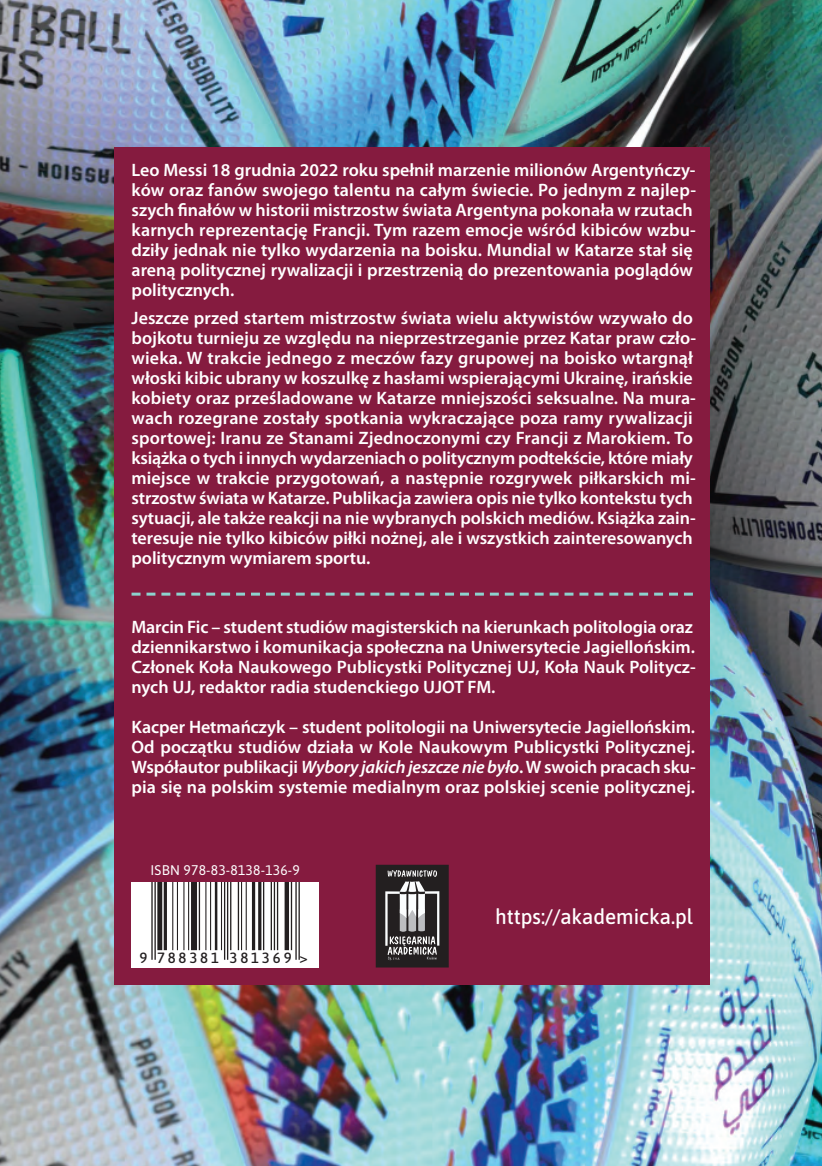
<style>
.page{position:relative;width:822px;height:1166px;background:#fff}
.page>*{position:absolute;margin:0;border:0;box-sizing:border-box;transform-origin:0 0}
.t1{font:500 21px "Asap";color:#fff}
.t2{font:600 18px/20px "Myriad Pro";color:#fff}
.t3{font:500 14.8px "Asap";letter-spacing:.195em;color:#231f20}
.t4{font:14px "Asap";letter-spacing:.015em;color:#fff}
.s1{font-style:italic}
</style>
<div class="page">
<img style="left:0;top:0;width:822px;height:1166px">
<div style="left:114px;top:147px;width:596px;height:837px;background:#851b3f"></div>
<svg style="left:132px;top:882px;width:187px;height:85px;background:#f5f5f5"></svg>
<hr style="left:151px;top:882px;width:2px;height:78px;background:#231f20">
<hr style="left:154px;top:882px;width:2px;height:78px;background:#231f20">
<div style="left:157px;top:882px;width:5px;height:68px;background:#231f20"></div>
<hr style="left:164px;top:882px;width:3px;height:68px;background:#231f20">
<hr style="left:172px;top:882px;width:1px;height:68px;background:#231f20">
<hr style="left:177px;top:882px;width:1px;height:68px;background:#231f20">
<hr style="left:183px;top:882px;width:1px;height:68px;background:#231f20">
<hr style="left:188px;top:882px;width:1px;height:68px;background:#231f20">
<div style="left:191px;top:882px;width:6px;height:68px;background:#231f20"></div>
<hr style="left:199px;top:882px;width:1px;height:68px;background:#231f20">
<hr style="left:205px;top:882px;width:1px;height:68px;background:#231f20">
<hr style="left:210px;top:882px;width:1px;height:68px;background:#231f20">
<hr style="left:215px;top:882px;width:2px;height:68px;background:#231f20">
<hr style="left:221px;top:882px;width:1px;height:68px;background:#231f20">
<hr style="left:224px;top:882px;width:1px;height:78px;background:#231f20">
<hr style="left:227px;top:882px;width:1px;height:78px;background:#231f20">
<hr style="left:230px;top:882px;width:1px;height:68px;background:#231f20">
<hr style="left:238px;top:882px;width:1px;height:68px;background:#231f20">
<hr style="left:241px;top:882px;width:1px;height:68px;background:#231f20">
<hr style="left:246px;top:882px;width:1px;height:68px;background:#231f20">
<hr style="left:252px;top:882px;width:3px;height:68px;background:#231f20">
<hr style="left:258px;top:882px;width:3px;height:68px;background:#231f20">
<hr style="left:263px;top:882px;width:1px;height:68px;background:#231f20">
<hr style="left:271px;top:882px;width:1px;height:68px;background:#231f20">
<hr style="left:274px;top:882px;width:1px;height:68px;background:#231f20">
<hr style="left:277px;top:882px;width:1px;height:68px;background:#231f20">
<hr style="left:285px;top:882px;width:4px;height:68px;background:#231f20">
<hr style="left:291px;top:882px;width:1px;height:68px;background:#231f20">
<hr style="left:295px;top:882px;width:2px;height:78px;background:#231f20">
<hr style="left:298px;top:882px;width:2px;height:78px;background:#231f20">
<div style="left:376px;top:865px;width:72px;height:102px;background:#231f20"></div>
<svg style="left:385px;top:870px;width:54px;height:90px"></svg>
<svg style="left:132px;top:593px;width:561px;height:3px"></svg>
<p class="t2" style="left:132px;top:161px;width:566px">Leo Messi 18 grudnia 2022 roku spełnił marzenie milionów Argentyńczy&shy;ków oraz fanów swojego talentu na całym świecie. Po jednym z najlep&shy;szych finałów w historii mistrzostw świata Argentyna pokonała w rzutach karnych reprezentację Francji. Tym razem emocje wśród kibiców wzbu&shy;dziły jednak nie tylko wydarzenia na boisku. Mundial w Katarze stał się areną politycznej rywalizacji i przestrzenią do prezentowania poglądów politycznych.</p>
<p class="t2" style="left:132px;top:310px;width:566px">Jeszcze przed startem mistrzostw świata wielu aktywistów wzywało do bojkotu turnieju ze względu na nieprzestrzeganie przez Katar praw czło&shy;wieka. W trakcie jednego z meczów fazy grupowej na boisko wtargnął włoski kibic ubrany w koszulkę z hasłami wspierającymi Ukrainę, irańskie kobiety oraz prześladowane w Katarze mniejszości seksualne. Na mura&shy;wach rozegrane zostały spotkania wykraczające poza ramy rywalizacji sportowej: Iranu ze Stanami Zjednoczonymi czy Francji z Marokiem. To książka o tych i innych wydarzeniach o politycznym podtekście, które miały miejsce w trakcie przygotowań, a następnie rozgrywek piłkarskich mi&shy;strzostw świata w Katarze. Publikacja zawiera opis nie tylko kontekstu tych sytuacji, ale także reakcji na nie wybranych polskich mediów. Książka zain&shy;teresuje nie tylko kibiców piłki nożnej, ale i wszystkich zainteresowanych politycznym wymiarem sportu.</p>
<p class="t2" style="left:132px;top:618px;width:566px">Marcin Fic – student studiów magisterskich na kierunkach politologia oraz dziennikarstwo i komunikacja społeczna na Uniwersytecie Jagiellońskim.<br>Członek Koła Naukowego Publicystki Politycznej UJ, Koła Nauk Politycz&shy;nych UJ, redaktor radia studenckiego UJOT FM.</p>
<p class="t2" style="left:132px;top:718px;width:566px;text-align:justify">Kacper Hetmańczyk – student politologii na Uniwersytecie Jagiellońskim.<br>Od początku studiów działa w Kole Naukowym Publicystki Politycznej.<br>Współautor publikacji <span class="s1">Wybory jakich jeszcze nie było</span>. W swoich pracach sku&shy;pia się na polskim systemie medialnym oraz polskiej scenie politycznej.</p>
<p class="t4" style="left:151px;top:862px;width:151px">ISBN 978-83-8138-136-9</p>
<p class="t3" style="left:140px;top:949px;width:170px">9 788381 381369 &gt;</p>
<p class="t1" style="left:495px;top:904px;width:199px">https://akademicka.pl</p>
</div>
